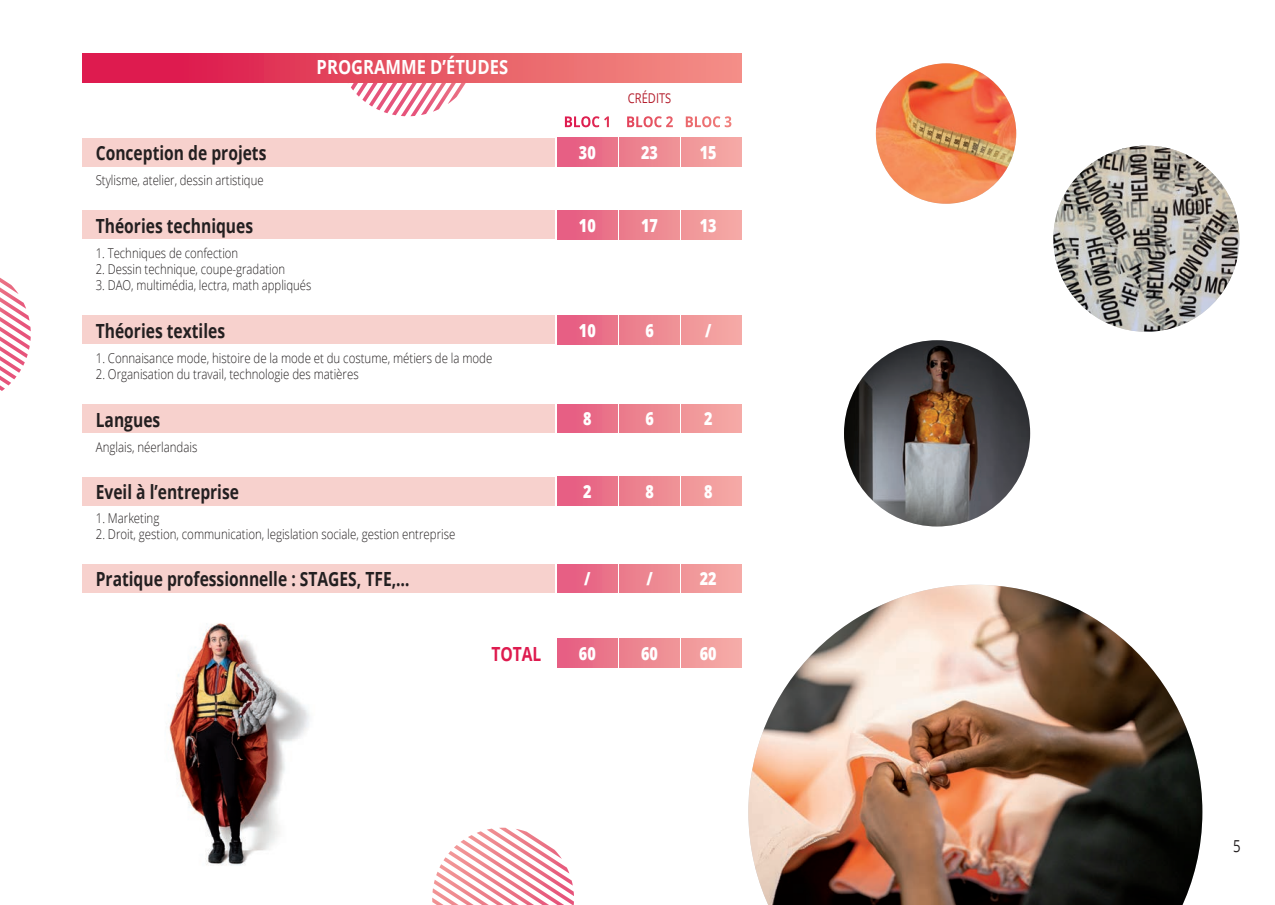
<style>
.page{position:relative;width:1275px;height:905px;background:#fff}
.page>*{position:absolute;margin:0;border:0;box-sizing:border-box;transform-origin:0 0}
.t1{font:700 19.5px "Open Sans";color:#231f20;scale:.8 1}
.t2{font:700 19.5px "Open Sans";color:#fff;scale:.85 1}
.t3{font:700 19.5px "Open Sans";color:#de1b4f;scale:.8 1}
.t4{font:800 18px "Open Sans";color:#fff;scale:.8 1}
.t5{font:16.5px "Open Sans";color:#231f20;scale:.8 1}
.t6{font:300 13.5px "Open Sans";color:#231f20;scale:.85 1}
.t7{font:300 13.5px "Open Sans";color:#231f20;scale:.84 1}
.t8{font:13.5px "Open Sans";color:#b41d2c;scale:.82 1}
</style>
<div class="page">
<svg style="left:327px;top:82px;width:162px;height:35px"></svg>
<img style="left:748px;top:584px;width:454px;height:320px">
<img style="left:1053px;top:146px;width:186px;height:186px;border-radius:93px">
<img style="left:844px;top:340px;width:186px;height:186px;border-radius:93px">
<img style="left:876px;top:63px;width:140px;height:141px;border-radius:70px">
<div style="left:83px;top:53px;width:659px;height:29px;background:linear-gradient(to right,#da0f46,#f39283)"></div>
<div style="left:557px;top:564px;width:60px;height:28px;background:linear-gradient(to right,#e65982,#ea748a)"></div>
<div style="left:620px;top:564px;width:60px;height:28px;background:#ec8792"></div>
<div style="left:682px;top:564px;width:60px;height:28px;background:#f2a0a0"></div>
<div style="left:83px;top:564px;width:472px;height:28px;background:#f7d1cd"></div>
<div style="left:557px;top:638px;width:60px;height:29px;background:linear-gradient(to right,#e65b82,#eb7a8b)"></div>
<div style="left:620px;top:638px;width:60px;height:29px;background:#ed8992"></div>
<div style="left:682px;top:638px;width:60px;height:29px;background:#f3a2a0"></div>
<div style="left:557px;top:138px;width:60px;height:28px;background:linear-gradient(to right,#e65982,#ea748a)"></div>
<div style="left:620px;top:138px;width:60px;height:28px;background:#ec8792"></div>
<div style="left:682px;top:138px;width:60px;height:28px;background:#f2a0a0"></div>
<div style="left:83px;top:138px;width:472px;height:28px;background:#f7d1cd"></div>
<div style="left:557px;top:210px;width:60px;height:29px;background:linear-gradient(to right,#e65982,#ea748a)"></div>
<div style="left:620px;top:210px;width:60px;height:29px;background:#ec8792"></div>
<div style="left:682px;top:210px;width:60px;height:29px;background:#f2a0a0"></div>
<div style="left:83px;top:210px;width:472px;height:29px;background:#f7d1cd"></div>
<div style="left:557px;top:315px;width:60px;height:29px;background:linear-gradient(to right,#e65982,#ea748a)"></div>
<div style="left:620px;top:315px;width:60px;height:29px;background:#ec8792"></div>
<div style="left:682px;top:315px;width:60px;height:29px;background:#f2a0a0"></div>
<div style="left:83px;top:315px;width:472px;height:29px;background:#f7d1cd"></div>
<div style="left:557px;top:404px;width:60px;height:29px;background:linear-gradient(to right,#e65982,#ea748a)"></div>
<div style="left:620px;top:404px;width:60px;height:29px;background:#ec8792"></div>
<div style="left:682px;top:404px;width:60px;height:29px;background:#f2a0a0"></div>
<div style="left:83px;top:404px;width:472px;height:29px;background:#f7d1cd"></div>
<div style="left:557px;top:477px;width:60px;height:28px;background:linear-gradient(to right,#e65982,#ea748a)"></div>
<div style="left:620px;top:477px;width:60px;height:28px;background:#ec8792"></div>
<div style="left:682px;top:477px;width:60px;height:28px;background:#f2a0a0"></div>
<div style="left:83px;top:477px;width:472px;height:28px;background:#f7d1cd"></div>
<svg style="left:565px;top:116px;width:44px;height:11px"></svg>
<svg style="left:627px;top:116px;width:46px;height:11px"></svg>
<svg style="left:686px;top:116px;width:45px;height:11px"></svg>
<img style="left:169px;top:623px;width:141px;height:243px">
<svg style="left:432px;top:827px;width:142px;height:77px"></svg>
<svg style="left:0;top:277px;width:31px;height:114px"></svg>
<h1 class="t2" style="left:317px;top:53px;width:227px">PROGRAMME D’ÉTUDES</h1>
<p class="t8" style="left:628px;top:89px;width:54px">CRÉDITS</p>
<h1 class="t1" style="left:96px;top:139px;width:215px">Conception de projets</h1>
<h2 class="t4" style="left:579px;top:139px;width:23px">30</h2>
<h2 class="t4" style="left:641px;top:139px;width:23px">23</h2>
<h2 class="t4" style="left:700px;top:139px;width:23px">15</h2>
<p class="t7" style="left:96px;top:171px;width:201px">Stylisme, atelier, dessin artistique</p>
<h1 class="t1" style="left:96px;top:212px;width:198px">Théories techniques</h1>
<h2 class="t4" style="left:579px;top:211px;width:23px">10</h2>
<h2 class="t4" style="left:641px;top:211px;width:23px">17</h2>
<h2 class="t4" style="left:700px;top:211px;width:23px">13</h2>
<p class="t7" style="left:96px;top:244px;width:171px">1. Techniques de confection</p>
<p class="t7" style="left:96px;top:260px;width:227px">2. Dessin technique, coupe-gradation</p>
<p class="t7" style="left:96px;top:276px;width:258px">3. DAO, multimédia, lectra, math appliqués</p>
<h1 class="t1" style="left:96px;top:317px;width:163px">Théories textiles</h1>
<h2 class="t4" style="left:579px;top:316px;width:23px">10</h2>
<h2 class="t4" style="left:645px;top:316px;width:12px">6</h2>
<h2 class="t4" style="left:705px;top:316px;width:9px">/</h2>
<p class="t6" style="left:96px;top:349px;width:468px">1. Connaisance mode, histoire de la mode et du costume, métiers de la mode</p>
<p class="t6" style="left:96px;top:365px;width:311px">2. Organisation du travail, technologie des matières</p>
<h1 class="t1" style="left:96px;top:406px;width:82px">Langues</h1>
<h2 class="t4" style="left:583px;top:405px;width:12px">8</h2>
<h2 class="t4" style="left:645px;top:405px;width:12px">6</h2>
<h2 class="t4" style="left:704px;top:405px;width:12px">2</h2>
<p class="t6" style="left:96px;top:437px;width:121px">Anglais, néerlandais</p>
<h1 class="t1" style="left:96px;top:478px;width:181px">Eveil à l’entreprise</h1>
<h2 class="t4" style="left:583px;top:478px;width:12px">2</h2>
<h2 class="t4" style="left:645px;top:478px;width:12px">8</h2>
<h2 class="t4" style="left:704px;top:478px;width:12px">8</h2>
<p class="t6" style="left:96px;top:508px;width:76px">1. Marketing</p>
<p class="t6" style="left:96px;top:525px;width:425px">2. Droit, gestion, communication, legislation sociale, gestion entreprise</p>
<h1 class="t1" style="left:96px;top:565px;width:394px">Pratique professionnelle : STAGES, TFE,…</h1>
<h2 class="t4" style="left:584px;top:565px;width:9px">/</h2>
<h2 class="t4" style="left:646px;top:565px;width:9px">/</h2>
<h2 class="t4" style="left:700px;top:565px;width:23px">22</h2>
<h1 class="t3" style="left:491px;top:640px;width:64px">TOTAL</h1>
<h2 class="t4" style="left:579px;top:639px;width:23px">60</h2>
<h2 class="t4" style="left:641px;top:639px;width:23px">60</h2>
<h2 class="t4" style="left:700px;top:639px;width:23px">60</h2>
<p class="t5" style="left:1233px;top:834px;width:11px">5</p>
</div>
